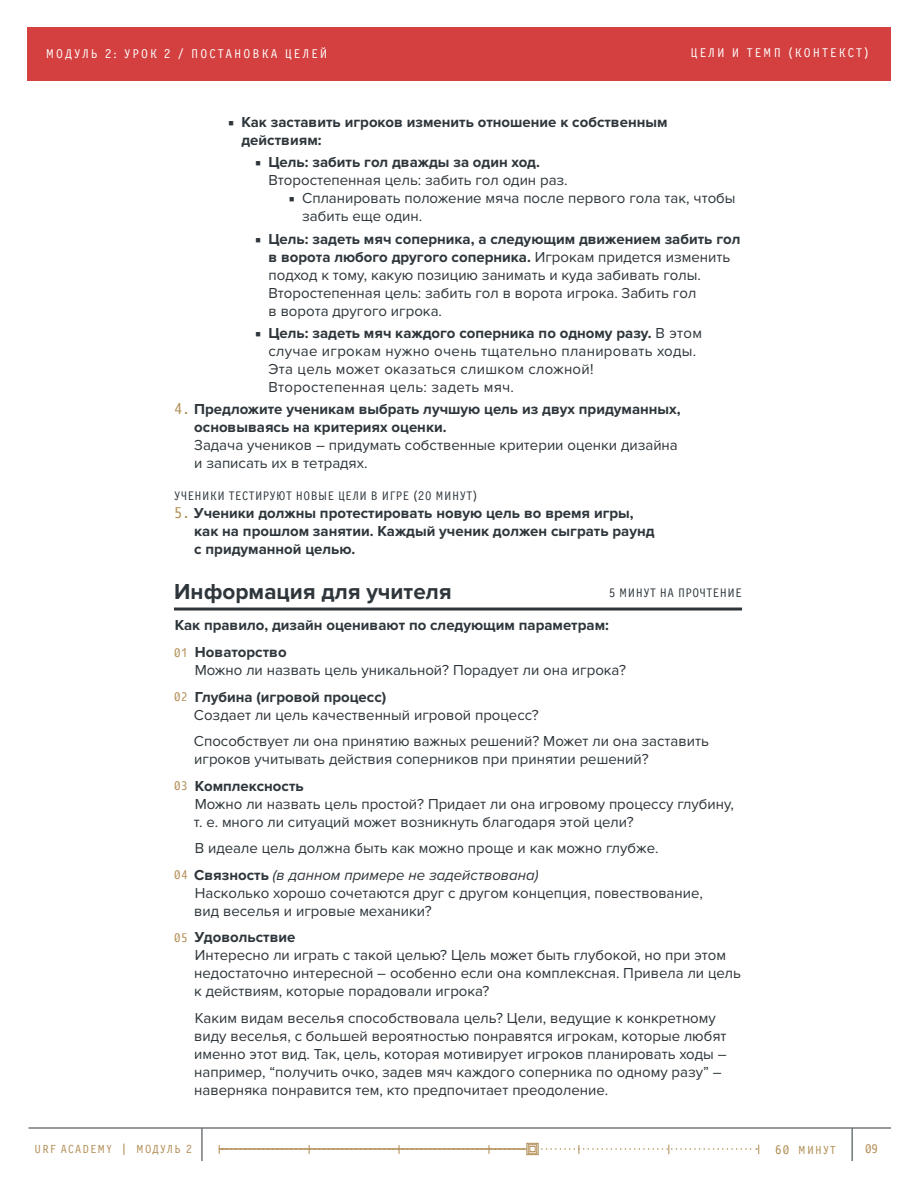
<style>
.page{position:relative;width:918px;height:1188px;background:#fff}
.page>*{position:absolute;margin:0;border:0;box-sizing:border-box;transform-origin:0 0}
.t1{font:700 22.5px "Proxima Nova";color:#2e363b}
.t2{font:15px/18px "Proxima Nova";color:#2e363b}
.t3{font:700 15px/18px "Proxima Nova";color:#2e363b}
.t4{font:15px/18px "Proxima Nova";letter-spacing:.02em;color:#2e363b}
.t5{font:13.05px "New Letter Gothic C";letter-spacing:.16em;color:#fff}
.t6{font:12.75px "New Letter Gothic C";letter-spacing:.04em;color:#2e363b}
.t7{font:12px "New Letter Gothic C";letter-spacing:.105em;color:#b08c52}
.t8{font:12px "Eco Coding WGL4 W01";letter-spacing:.04em;color:#b08c52}
.s1{font-family:"Minion Pro";font-weight:400}
.s2{font-family:"Minion Pro"}
.s3{font-weight:700}
.s4{font-family:"Eco Coding WGL4 W01";font-weight:400;color:#b08c52}
.s5{font-weight:400}
.s6{font-style:italic}
.s7{font-family:"Eco Coding WGL4 W01"}
</style>
<div class="page">
<hr style="left:28px;top:1128px;width:863px;height:1px;background:#2e363b">
<hr style="left:202px;top:1128px;width:1px;height:33px;background:#2e363b">
<hr style="left:852px;top:1128px;width:1px;height:33px;background:#2e363b">
<svg style="left:219px;top:1145px;width:540px;height:9px"></svg>
<hr style="left:174px;top:608px;width:568px;height:3px;background:#2e363b">
<div style="left:27px;top:27px;width:864px;height:54px;background:#d44040"></div>
<hr style="left:219px;top:1148px;width:307px;height:2px;background:#b08c52">
<svg style="left:526px;top:1143px;width:13px;height:12px"></svg>
<svg style="left:528px;top:1144px;width:9px;height:10px"></svg>
<svg style="left:529px;top:1146px;width:7px;height:6px"></svg>
<p class="t5" style="left:46px;top:46px;width:283px">МОДУЛЬ 2: УРОК 2 / ПОСТАНОВКА ЦЕЛЕЙ</p>
<p class="t5" style="left:690px;top:46px;width:180px">ЦЕЛИ И ТЕМП (КОНТЕКСТ)</p>
<p class="t3" style="left:242px;top:114px;width:428px;text-indent:-14px"><span class="s1">■</span> Как заставить игроков изменить отношение к собственным действиям:</p>
<p class="t2" style="left:268px;top:154px;width:301px;text-indent:-14px"><span class="s2">■</span> <span class="s3">Цель: забить гол дважды за один ход.<br></span>Второстепенная цель: забить гол один раз.</p>
<p class="t2" style="left:302px;top:190px;width:435px;text-indent:-14px"><span class="s2">■</span> Спланировать положение мяча после первого гола так, чтобы забить еще один.</p>
<p class="t2" style="left:268px;top:230px;width:474px;text-indent:-14px"><span class="s2">■</span> <span class="s3">Цель: задеть мяч соперника, а следующим движением забить гол в ворота любого другого соперника.</span> Игрокам придется изменить подход к тому, какую позицию занимать и куда забивать голы.<br>Второстепенная цель: забить гол в ворота игрока. Забить гол<br>в ворота другого игрока.</p>
<p class="t4" style="left:268px;top:324px;width:435px;text-indent:-14px"><span class="s2">■</span> <span class="s3">Цель: задеть мяч каждого соперника по одному разу.</span> В этом случае игрокам нужно очень тщательно планировать ходы.<br>Эта цель может оказаться слишком сложной!<br>Второстепенная цель: задеть мяч.</p>
<p class="t3" style="left:194px;top:401px;width:488px;text-indent:-20px"><span class="s4">4.</span> Предложите ученикам выбрать лучшую цель из двух придуманных, основываясь на критериях оценки.<br><span class="s5">Задача учеников – придумать собственные критерии оценки дизайна и записать их в тетрадях.</span></p>
<p class="t6" style="left:174px;top:489px;width:305px">УЧЕНИКИ ТЕСТИРУЮТ НОВЫЕ ЦЕЛИ В ИГРЕ (20 МИНУТ)</p>
<p class="t3" style="left:194px;top:505px;width:462px;text-indent:-20px"><span class="s4">5.</span> Ученики должны протестировать новую цель во время игры, как на прошлом занятии. Каждый ученик должен сыграть раунд с придуманной целью.</p>
<p class="t1" style="left:174px;top:579px;width:279px">Информация для учителя</p>
<p class="t3" style="left:175px;top:617px;width:436px">Как правило, дизайн оценивают по следующим параметрам:</p>
<p class="t2" style="left:195px;top:643px;width:433px"><span class="s3">Новаторство<br></span>Можно ли назвать цель уникальной? Порадует ли она игрока?</p>
<p class="t2" style="left:194px;top:688px;width:346px"><span class="s3">Глубина (игровой процесс)<br></span>Создает ли цель качественный игровой процесс?</p>
<p class="t2" style="left:194px;top:732px;width:516px">Способствует ли она принятию важных решений? Может ли она заставить игроков учитывать действия соперников при принятии решений?</p>
<p class="t2" style="left:194px;top:777px;width:542px"><span class="s3">Комплексность<br></span>Можно ли назвать цель простой? Придает ли она игровому процессу глубину, т. е. много ли ситуаций может возникнуть благодаря этой цели?</p>
<p class="t2" style="left:195px;top:839px;width:465px">В идеале цель должна быть как можно проще и как можно глубже.</p>
<p class="t2" style="left:194px;top:866px;width:510px"><span class="s3">Связность</span> <span class="s6">(в данном примере не задействована)<br></span>Насколько хорошо сочетаются друг с другом концепция, повествование, вид веселья и игровые механики?</p>
<p class="t2" style="left:194px;top:928px;width:548px"><span class="s3">Удовольствие<br></span>Интересно ли играть с такой целью? Цель может быть глубокой, но при этом недостаточно интересной – особенно если она комплексная. Привела ли цель к действиям, которые порадовали игрока?</p>
<p class="t2" style="left:194px;top:1009px;width:534px">Каким видам веселья способствовала цель? Цели, ведущие к конкретному виду веселья, с большей вероятностью понравятся игрокам, которые любят именно этот вид. Так, цель, которая мотивирует игроков планировать ходы – например, “получить очко, задев мяч каждого соперника по одному разу” – наверняка понравится тем, кто предпочитает преодоление.</p>
<p class="t6" style="left:609px;top:586px;width:134px">5 МИНУТ НА ПРОЧТЕНИЕ</p>
<p class="t8" style="left:174px;top:645px;width:15px">01</p>
<p class="t8" style="left:174px;top:690px;width:15px">02</p>
<p class="t8" style="left:174px;top:779px;width:15px">03</p>
<p class="t8" style="left:174px;top:867px;width:15px">04</p>
<p class="t8" style="left:174px;top:930px;width:15px">05</p>
<p class="t7" style="left:34px;top:1143px;width:159px">URF ACADEMY <span class="s7">|</span> МОДУЛЬ 2</p>
<p class="t7" style="left:775px;top:1144px;width:62px"><span class="s7">60</span> МИНУТ</p>
<p class="t8" style="left:865px;top:1142px;width:14px">09</p>
</div>
